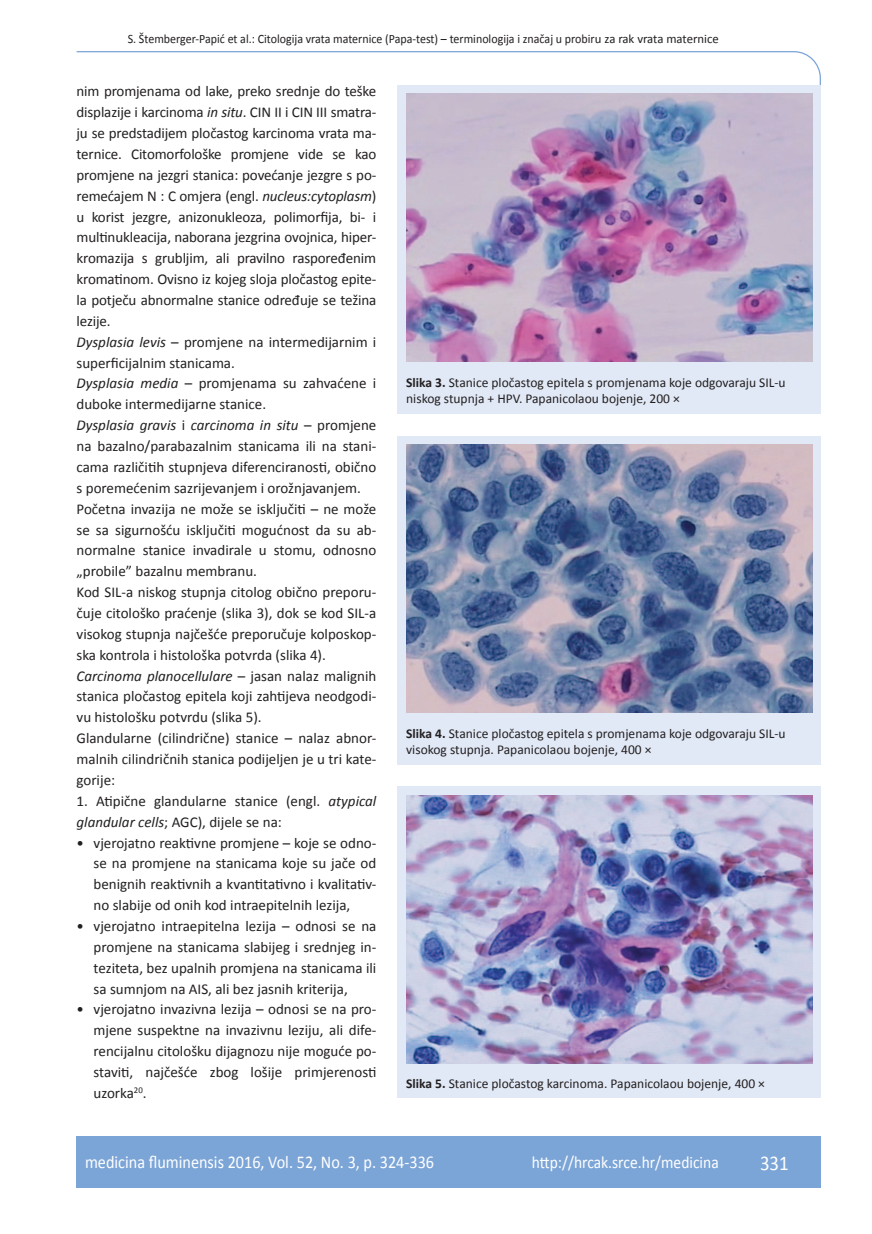
<style>
.page{position:relative;width:872px;height:1234px;background:#fff}
.page>*{position:absolute;margin:0;border:0;box-sizing:border-box;transform-origin:0 0}
.t1{font:21px "Calibri";color:#fff;scale:.9 1}
.t2{font:18px "Calibri";color:#fff;scale:.9 1}
.t3{font:17.25px "Calibri";color:#fff;scale:.9 1}
.t4{font:15px/20.9px "Calibri";color:#231f20;text-align:justify}
.t5{font:13.5px/16.5px "Calibri";color:#231f20}
.t6{font:12.75px "Calibri";color:#231f20;scale:.94 1}
.s1{font-style:italic}
.s2{font-weight:700}
</style>
<div class="page">
<svg style="left:76px;top:51px;width:745px;height:275px"></svg>
<div style="left:77px;top:1135px;width:744px;height:51px;background:#7ca5d7"></div>
<div style="left:398px;top:85px;width:423px;height:328px;background:#e1e9f6"></div>
<img style="left:406px;top:94px;width:406px;height:267px">
<div style="left:398px;top:436px;width:423px;height:328px;background:#e1e9f6"></div>
<img style="left:406px;top:445px;width:406px;height:267px">
<div style="left:398px;top:786px;width:423px;height:311px;background:#e1e9f6"></div>
<img style="left:406px;top:795px;width:406px;height:267px">
<p class="t6" style="left:128px;top:30px;width:630px">S. Štemberger-Papić et al.: Citologija vrata maternice (Papa-test) – terminologija i značaj u probiru za rak vrata maternice</p>
<p class="t4" style="left:77px;top:80px;width:301px;text-align:left">nim promjenama od lake, preko srednje do teške displazije i karcinoma <span class="s1">in situ</span>. CIN II i CIN III smatra&shy;ju se predstadijem pločastog karcinoma vrata ma&shy;ternice. Citomorfološke promjene vide se kao promjene na jezgri stanica: povećanje jezgre s po&shy;remećajem N : C omjera (engl. <span class="s1">nucleus:cytoplasm</span>) u korist jezgre, anizonukleoza, polimorfija, bi- i multinukleacija, naborana jezgrina ovojnica, hiper&shy;kromazija s grubljim, ali pravilno raspoređenim kromatinom. Ovisno iz kojeg sloja pločastog epite&shy;la potječu abnormalne stanice određuje se težina lezije.<br><span class="s1">Dysplasia levis</span> – promjene na intermedijarnim i superficijalnim stanicama.<br><span class="s1">Dysplasia media</span> – promjenama su zahvaćene i duboke intermedijarne stanice.<br><span class="s1">Dysplasia gravis</span> i <span class="s1">carcinoma in situ</span> – promjene na bazalno/parabazalnim stanicama ili na stani&shy;cama različitih stupnjeva diferenciranosti, obično s poremećenim sazrijevanjem i orožnjavanjem.<br>Početna invazija ne može se isključiti – ne može se sa sigurnošću isključiti mogućnost da su ab&shy;normalne stanice invadirale u stomu, odnosno „probile” bazalnu membranu.<br>Kod SIL-a niskog stupnja citolog obično preporu&shy;čuje citološko praćenje (slika 3), dok se kod SIL-a visokog stupnja najčešće preporučuje kolposkop&shy;ska kontrola i histološka potvrda (slika 4).<br><span class="s1">Carcinoma planocellulare</span> – jasan nalaz malignih stanica pločastog epitela koji zahtijeva neodgodi&shy;vu histološku potvrdu (slika 5).<br>Glandularne (cilindrične) stanice – nalaz abnor&shy;malnih cilindričnih stanica podijeljen je u tri kate&shy;gorije:</p>
<p class="t4" style="left:77px;top:789px;width:301px">1. Atipične glandularne stanice (engl. <span class="s1">atypical glandular cells</span>; AGC), dijele se na:</p>
<p class="t4" style="left:94px;top:831px;width:284px;text-indent:-17px">• vjerojatno reaktivne promjene – koje se odno&shy;se na promjene na stanicama koje su jače od benignih reaktivnih a kvantitativno i kvalitativ&shy;no slabije od onih kod intraepitelnih lezija,</p>
<p class="t4" style="left:94px;top:914px;width:284px;text-indent:-17px">• vjerojatno intraepitelna lezija – odnosi se na promjene na stanicama slabijeg i srednjeg in&shy;teziteta, bez upalnih promjena na stanicama ili sa sumnjom na AIS, ali bez jasnih kriterija,</p>
<p class="t4" style="left:94px;top:998px;width:284px;text-indent:-17px">• vjerojatno invazivna lezija – odnosi se na pro&shy;mjene suspektne na invazivnu leziju, ali dife&shy;rencijalnu citološku dijagnozu nije moguće po&shy;staviti, najčešće zbog lošije primjerenosti uzorka<sup>20</sup>.</p>
<p class="t5" style="left:406px;top:373px;width:381px"><span class="s2">Slika 3.</span> Stanice pločastog epitela s promjenama koje odgovaraju SIL-u niskog stupnja + HPV. Papanicolaou bojenje, 200 ×</p>
<p class="t5" style="left:406px;top:724px;width:381px"><span class="s2">Slika 4.</span> Stanice pločastog epitela s promjenama koje odgovaraju SIL-u visokog stupnja. Papanicolaou bojenje, 400 ×</p>
<p class="t5" style="left:406px;top:1074px;width:360px"><span class="s2">Slika 5.</span> Stanice pločastog karcinoma. Papanicolaou bojenje, 400 ×</p>
<p class="t2" style="left:85px;top:1150px;width:389px">medicina fluminensis 2016, Vol. 52, No. 3, p. 324-336</p>
<p class="t3" style="left:532px;top:1151px;width:209px">http://hrcak.srce.hr/medicina</p>
<h1 class="t1" style="left:760px;top:1149px;width:33px">331</h1>
</div>
